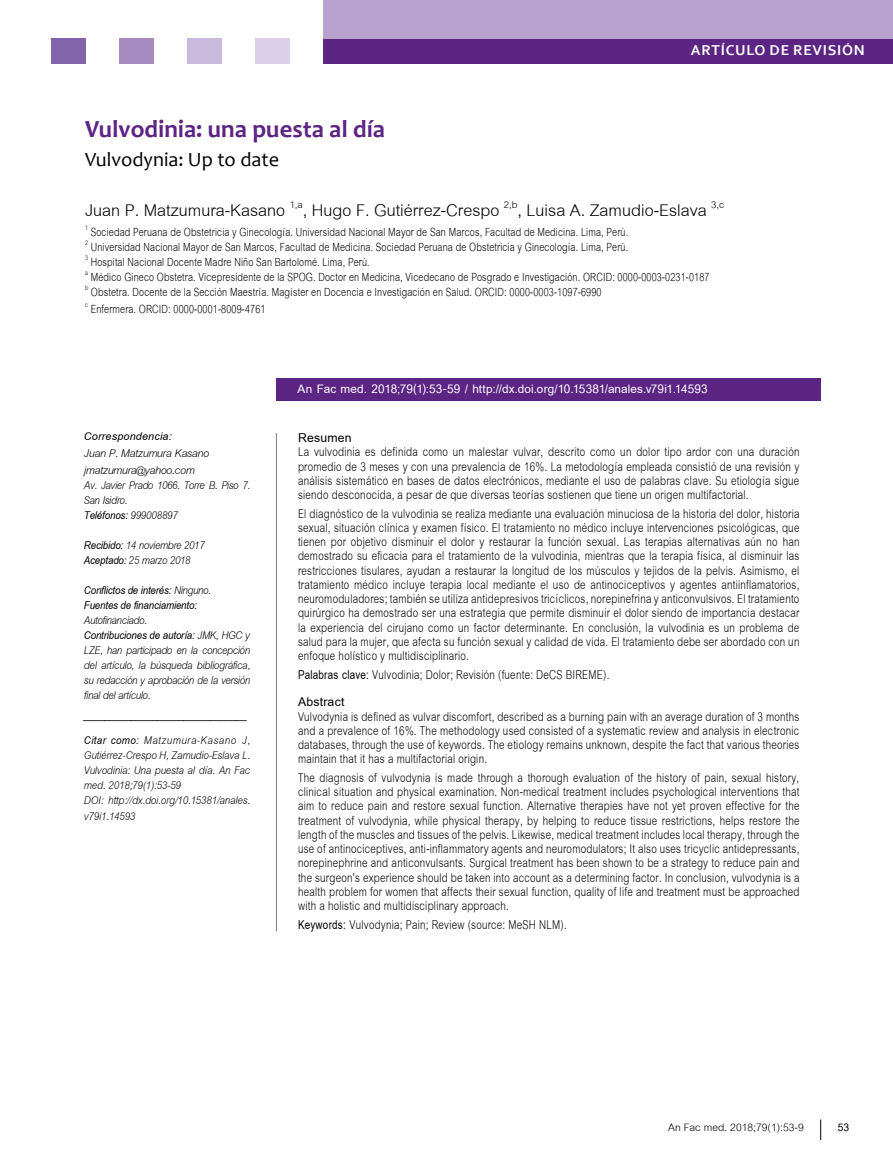
<style>
.page{position:relative;width:893px;height:1174px;background:#fff}
.page>*{position:absolute;margin:0;border:0;box-sizing:border-box;transform-origin:0 0}
.t1{font:24.75px "Cordia UPC";color:#000}
.t2{font:700 24.75px "Candara";color:#5c2483}
.t3{font:20.25px "Candara";color:#000}
.t4{font:18.75px/14.2px "Cordia UPC";letter-spacing:.015em;color:#000;text-align:justify;scale:.8 1}
.t5{font:700 18.75px "Cordia UPC";letter-spacing:.01em;color:#000}
.t6{font:700 18px "Cordia UPC";letter-spacing:.005em;color:#fff}
.t7{font:17.25px/15px "Cordia UPC";letter-spacing:.01em;color:#000;scale:.8 1}
.t8{font:italic 16.5px/15px "Cordia UPC";letter-spacing:-.025em;color:#000;scale:.9 1}
.t9{font:italic 700 16.5px/15px "Cordia UPC";letter-spacing:-.01em;color:#000;scale:.9 1}
.t10{font:italic 16.5px/17.1px "Cordia UPC";letter-spacing:-.025em;color:#000}
.t11{font:italic 700 16.5px "Cordia UPC";letter-spacing:.01em;color:#000}
.t12{font:15.75px "Cordia UPC";color:#000}
.t13{font:700 15.75px "Cordia UPC";color:#000}
.t14{font:700 15px "Corbel";letter-spacing:.05em;color:#fff}
.s1{font-weight:700}
.s2{font-weight:400}
</style>
<div class="page">
<div style="left:51px;top:38px;width:34px;height:26px;background:#8164a9"></div>
<div style="left:255px;top:38px;width:34px;height:26px;background:#dbd0e9"></div>
<div style="left:187px;top:38px;width:34px;height:26px;background:#c9b9dc"></div>
<div style="left:119px;top:38px;width:34px;height:26px;background:#a78ac0"></div>
<div style="left:323px;top:38px;width:570px;height:26px;background:#5c2483"></div>
<div style="left:323px;top:0;width:570px;height:38px;background:#b8a2ce"></div>
<svg style="left:820px;top:1119px;width:1px;height:21px"></svg>
<div style="left:276px;top:378px;width:545px;height:22px;background:#5c2483"></div>
<hr style="left:276px;top:433px;width:1px;height:498px;background:#7c7b7b">
<p class="t14" style="left:691px;top:41px;width:175px">ARTÍCULO DE REVISIÓN</p>
<h1 class="t2" style="left:85px;top:113px;width:302px">Vulvodinia: una puesta al día</h1>
<p class="t3" style="left:85px;top:146px;width:196px">Vulvodynia: Up to date</p>
<h1 class="t1" style="left:85px;top:194px;width:641px">Juan P. Matzumura-Kasano <sup>1,a</sup>, Hugo F. Gutiérrez-Crespo <sup>2,b</sup>, Luisa A. Zamudio-Eslava <sup>3,c</sup></h1>
<p class="t7" style="left:85px;top:225px;width:782px"><sup>1</sup> Sociedad Peruana de Obstetricia y Ginecología. Universidad Nacional Mayor de San Marcos, Facultad de Medicina. Lima, Perú.<br><sup>2</sup> Universidad Nacional Mayor de San Marcos, Facultad de Medicina. Sociedad Peruana de Obstetricia y Ginecología. Lima, Perú.<br><sup>3</sup> Hospital Nacional Docente Madre Niño San Bartolomé. Lima, Perú.<br><sup>a</sup> Médico Gineco Obstetra. Vicepresidente de la SPOG. Doctor en Medicina, Vicedecano de Posgrado e Investigación. ORCID: 0000-0003-0231-0187 <sup>b</sup> Obstetra. Docente de la Sección Maestría. Magíster en Docencia e Investigación en Salud. ORCID: 0000-0003-1097-6990</p>
<p class="t7" style="left:85px;top:302px;width:227px"><sup>c</sup> Enfermera. ORCID: 0000-0001-8009-4761</p>
<p class="t11" style="left:84px;top:426px;width:89px">Correspondencia:</p>
<p class="t10" style="left:84px;top:445px;width:127px">Juan P. Matzumura Kasano jmatzumura@yahoo.com</p>
<p class="t8" style="left:84px;top:478px;width:186px">Av. Javier Prado 1066. Torre B. Piso 7.<br>San Isidro.<br><span class="s1">Teléfonos:</span> 999008897</p>
<p class="t8" style="left:84px;top:538px;width:136px"><span class="s1">Recibido:</span> 14 noviembre 2017<br><span class="s1">Aceptado:</span> 25 marzo 2018</p>
<p class="t9" style="left:84px;top:583px;width:143px">Conflictos de interés: <span class="s2">Ninguno.<br></span>Fuentes de financiamiento:</p>
<p class="t8" style="left:84px;top:613px;width:186px">Autofinanciado.<br><span class="s1">Contribuciones de autoría:</span> JMK, HGC y<br>LZE, han participado en la concepción del artículo, la búsqueda bibliográfica, su redacción y aprobación de la versión final del artículo.</p>
<p class="t9" style="left:84px;top:702px;width:186px;line-height:25.5px">_______________________________<br>Citar como: <span class="s2">Matzumura-Kasano J,</span></p>
<p class="t8" style="left:84px;top:748px;width:186px">Gutiérrez-Crespo H, Zamudio-Eslava L.<br>Vulvodinia: Una puesta al día. An Fac med. 2018;79(1):53-59<br>DOI: http://dx.doi.org/10.15381/anales. v79i1.14593</p>
<p class="t6" style="left:298px;top:378px;width:412px">An Fac med. 2018;79(1):53-59 / http://dx.doi.org/10.15381/anales.v79i1.14593</p>
<p class="t5" style="left:298px;top:426px;width:55px">Resumen</p>
<p class="t4" style="left:298px;top:445px;width:628px">La vulvodinia es definida como un malestar vulvar, descrito como un dolor tipo ardor con una duración promedio de 3 meses y con una prevalencia de 16%. La metodología empleada consistió de una revisión y análisis sistemático en bases de datos electrónicos, mediante el uso de palabras clave. Su etiología sigue siendo desconocida, a pesar de que diversas teorías sostienen que tiene un origen multifactorial.</p>
<p class="t4" style="left:298px;top:506px;width:628px">El diagnóstico de la vulvodinia se realiza mediante una evaluación minuciosa de la historia del dolor, historia sexual, situación clínica y examen físico. El tratamiento no médico incluye intervenciones psicológicas, que tienen por objetivo disminuir el dolor y restaurar la función sexual. Las terapias alternativas aún no han demostrado su eficacia para el tratamiento de la vulvodinia, mientras que la terapia física, al disminuir las restricciones tisulares, ayudan a restaurar la longitud de los músculos y tejidos de la pelvis. Asimismo, el tratamiento médico incluye terapia local mediante el uso de antinociceptivos y agentes antiinflamatorios, neuromoduladores; también se utiliza antidepresivos tricíclicos, norepinefrina y anticonvulsivos. El tratamiento quirúrgico ha demostrado ser una estrategia que permite disminuir el dolor siendo de importancia destacar la experiencia del cirujano como un factor determinante. En conclusión, la vulvodinia es un problema de salud para la mujer, que afecta su función sexual y calidad de vida. El tratamiento debe ser abordado con un enfoque holístico y multidisciplinario.</p>
<p class="t4" style="left:298px;top:661px;width:391px;line-height:27.8px"><span class="s1">Palabras clave:</span> Vulvodinia; Dolor; Revisión (fuente: DeCS BIREME).<br><span class="s1">Abstract</span></p>
<p class="t4" style="left:298px;top:709px;width:628px">Vulvodynia is defined as vulvar discomfort, described as a burning pain with an average duration of 3 months and a prevalence of 16%. The methodology used consisted of a systematic review and analysis in electronic databases, through the use of keywords. The etiology remains unknown, despite the fact that various theories maintain that it has a multifactorial origin.</p>
<p class="t4" style="left:298px;top:771px;width:628px">The diagnosis of vulvodynia is made through a thorough evaluation of the history of pain, sexual history, clinical situation and physical examination. Non-medical treatment includes psychological interventions that aim to reduce pain and restore sexual function. Alternative therapies have not yet proven effective for the treatment of vulvodynia, while physical therapy, by helping to reduce tissue restrictions, helps restore the length of the muscles and tissues of the pelvis. Likewise, medical treatment includes local therapy, through the use of antinociceptives, anti-inflammatory agents and neuromodulators; It also uses tricyclic antidepressants, norepinephrine and anticonvulsants. Surgical treatment has been shown to be a strategy to reduce pain and the surgeon's experience should be taken into account as a determining factor. In conclusion, vulvodynia is a health problem for women that affects their sexual function, quality of life and treatment must be approached with a holistic and multidisciplinary approach.</p>
<p class="t4" style="left:298px;top:917px;width:337px"><span class="s1">Keywords:</span> Vulvodynia; Pain; Review (source: MeSH NLM).</p>
<p class="t12" style="left:668px;top:1117px;width:137px">An Fac med. 2018;79(1):53-9</p>
<p class="t13" style="left:838px;top:1118px;width:13px">53</p>
</div>
